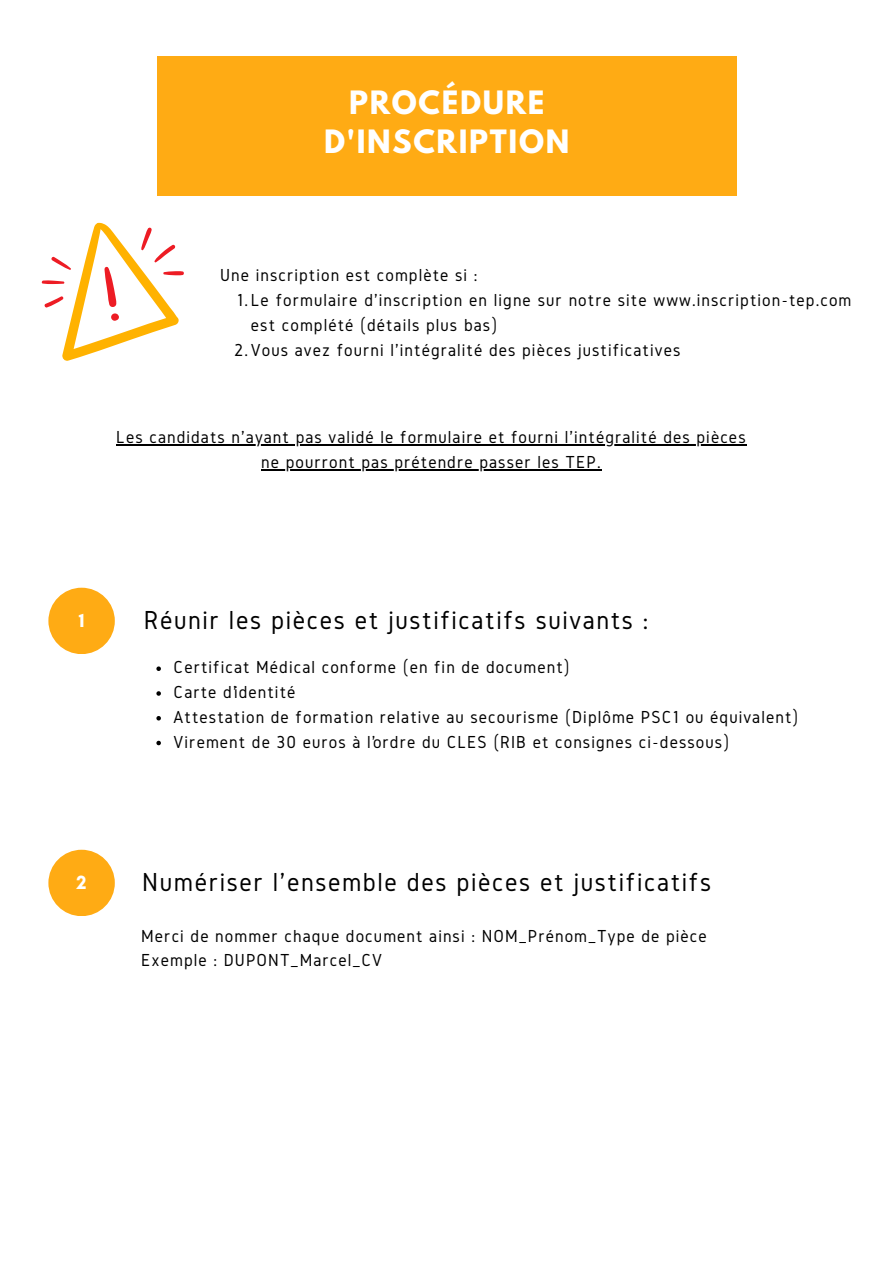
<style>
.page{position:relative;width:893px;height:1264px;background:#fff}
.page>*{position:absolute;margin:0;border:0;box-sizing:border-box;transform-origin:0 0}
.t1{font:700 28.5px/39.3px "League Spartan";letter-spacing:.06em;color:#fff;text-align:center}
.t2{font:27px "Gidole";letter-spacing:.06em;color:#000}
.t3{font:700 19.5px "Glacial Indifference";color:#fff}
.t4{font:18px/24.8px "Gidole";letter-spacing:.06em;color:#000}
</style>
<div class="page">
<svg style="left:41px;top:222px;width:143px;height:139px"></svg>
<div style="left:48px;top:587px;width:67px;height:67px;background:#ffab14;border-radius:50%"></div>
<div style="left:157px;top:56px;width:579px;height:139px;background:#ffab14"></div>
<hr style="left:116px;top:444px;width:630px;height:1px;background:#000">
<hr style="left:261px;top:469px;width:340px;height:1px;background:#000">
<svg style="left:156px;top:666px;width:5px;height:5px"></svg>
<svg style="left:156px;top:691px;width:5px;height:4px"></svg>
<svg style="left:156px;top:716px;width:5px;height:4px"></svg>
<svg style="left:156px;top:740px;width:5px;height:5px"></svg>
<div style="left:48px;top:849px;width:67px;height:67px;background:#ffab14;border-radius:50%"></div>
<h1 class="t1" style="left:340px;top:82px;width:247px">PROCÉDURE<br>D'INSCRIPTION</h1>
<h1 class="t1" style="left:349px;top:82px;width:197px">PROCÉDURE</h1>
<p class="t4" style="left:220px;top:263px;width:259px">Une inscription est complète si :</p>
<p class="t4" style="left:237px;top:288px;width:616px">1.Le formulaire d'inscription en ligne sur notre site www.inscription-tep.com</p>
<p class="t4" style="left:251px;top:312px;width:248px">est complété (détails plus bas)</p>
<p class="t4" style="left:234px;top:337px;width:448px">2.Vous avez fourni l'intégralité des pièces justificatives</p>
<p class="t4" style="left:116px;top:425px;width:630px;text-align:center">Les candidats n'ayant pas validé le formulaire et fourni l'intégralité des pièces ne pourront pas prétendre passer les TEP.</p>
<p class="t3" style="left:79px;top:608px;width:7px">1</p>
<h2 class="t2" style="left:144px;top:605px;width:506px">Réunir les pièces et justificatifs suivants :</h2>
<p class="t4" style="left:174px;top:655px;width:626px">Certificat Médical conforme (en fin de document)<br>Carte d’identité<br>Attestation de formation relative au secourisme (Diplôme PSC1 ou équivalent)<br>Virement de 30 euros à l’ordre du CLES (RIB et consignes ci-dessous)</p>
<p class="t3" style="left:77px;top:870px;width:12px">2</p>
<h2 class="t2" style="left:142px;top:867px;width:570px">Numériser l'ensemble des pièces et justificatifs</h2>
<p class="t4" style="left:141px;top:923px;width:567px">Merci de nommer chaque document ainsi : NOM_Prénom_Type de pièce<br>Exemple : DUPONT_Marcel_CV</p>
</div>
